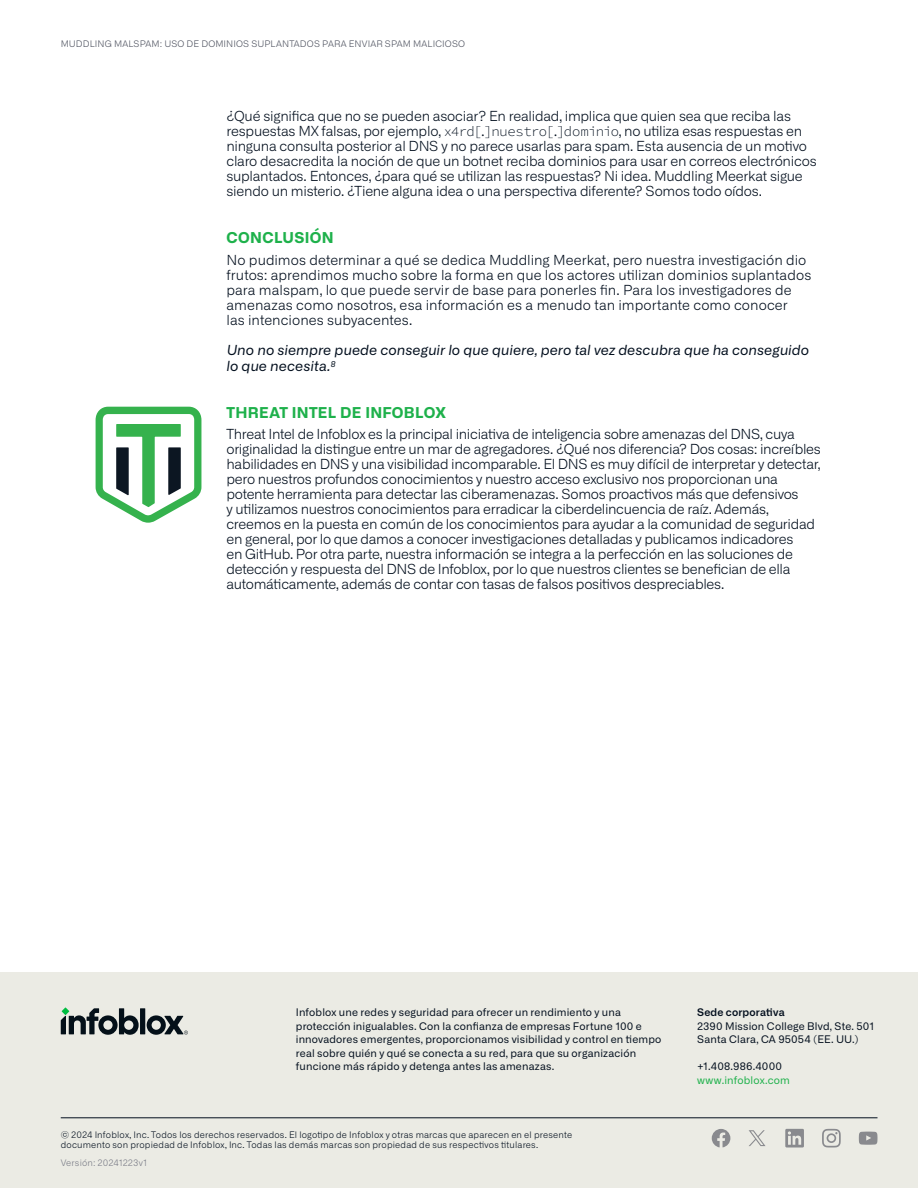
<style>
.page{position:relative;width:918px;height:1188px;background:#fff}
.page>*{position:absolute;margin:0;border:0;box-sizing:border-box;transform-origin:0 0}
.Heading_Level_1{font:700 15px "Alliance No.2";letter-spacing:.02em;color:#1eb14b}
.body_text{font:300 13.8px/15px "Alliance No.1";letter-spacing:-.02em;color:#030f1e}
.body_text-2{font:300 13.8px/15px "Alliance No.1";letter-spacing:.005em;color:#030f1e}
.body_text-3{font:italic 13.8px/16.5px "Alliance No.1";letter-spacing:.005em;color:#030f1e}
.t1{font:10.5px/13.5px "Alliance No.1";letter-spacing:.015em;color:#030f1e}
.t2{font:10.5px "Alliance No.1";letter-spacing:.015em;color:#1eb14b}
.t3{font:600 10.5px "Alliance No.1";letter-spacing:.015em;color:#030f1e}
.t4{font:300 9px/9.8px "Alliance No.1";letter-spacing:.02em;color:#030f1e}
.t5{font:300 9px "Alliance No.1";letter-spacing:.015em;color:#4d515e}
.t6{font:300 9px "Alliance No.1";letter-spacing:.015em;color:#797b86}
.s1{font-family:"Source Code Pro"}
</style>
<div class="page">
<div style="left:0;top:972px;width:918px;height:216px;background:#ebebe4"></div>
<div style="left:140px;top:1008px;width:5px;height:26px;background:#041019"></div>
<svg style="left:147px;top:1015px;width:41px;height:20px"></svg>
<svg style="left:61px;top:1008px;width:78px;height:27px"></svg>
<svg style="left:822px;top:1129px;width:19px;height:18px"></svg>
<svg style="left:859px;top:1132px;width:19px;height:13px"></svg>
<svg style="left:785px;top:1129px;width:19px;height:19px"></svg>
<svg style="left:712px;top:1129px;width:18px;height:18px"></svg>
<hr style="left:61px;top:1118px;width:817px;height:1px;background:#030f1e">
<svg style="left:749px;top:1130px;width:17px;height:16px"></svg>
<svg style="left:96px;top:407px;width:105px;height:116px"></svg>
<p class="t5" style="left:61px;top:39px;width:406px">MUDDLING MALSPAM: USO DE DOMINIOS SUPLANTADOS PARA ENVIAR SPAM MALICIOSO</p>
<p class="body_text" style="left:226px;top:109px;width:592px">¿Qué significa que no se pueden asociar? En realidad, implica que quien sea que reciba las respuestas MX falsas, por ejemplo, <span class="s1">x4rd[.]nuestro[.]dominio</span>, no utiliza esas respuestas en ninguna consulta posterior al DNS y no parece usarlas para spam. Esta ausencia de un motivo claro desacredita la noción de que un botnet reciba dominios para usar en correos electrónicos suplantados. Entonces, ¿para qué se utilizan las respuestas? Ni idea. Muddling Meerkat sigue siendo un misterio. ¿Tiene alguna idea o una perspectiva diferente? Somos todo oídos.</p>
<p class="Heading_Level_1" style="left:226px;top:227px;width:109px">CONCLUSIÓN</p>
<p class="body_text-2" style="left:226px;top:252px;width:586px">No pudimos determinar a qué se dedica Muddling Meerkat, pero nuestra investigación dio frutos: aprendimos mucho sobre la forma en que los actores utilizan dominios suplantados para malspam, lo que puede servir de base para ponerles fin. Para los investigadores de amenazas como nosotros, esa información es a menudo tan importante como conocer<br>las intenciones subyacentes.</p>
<p class="body_text-3" style="left:226px;top:341px;width:584px">Uno no siempre puede conseguir lo que quiere, pero tal vez descubra que ha conseguido lo que necesita.<sup>8</sup></p>
<p class="Heading_Level_1" style="left:226px;top:402px;width:221px">THREAT INTEL DE INFOBLOX</p>
<p class="body_text" style="left:226px;top:427px;width:596px">Threat Intel de Infoblox es la principal iniciativa de inteligencia sobre amenazas del DNS, cuya originalidad la distingue entre un mar de agregadores. ¿Qué nos diferencia? Dos cosas: increíbles habilidades en DNS y una visibilidad incomparable. El DNS es muy difícil de interpretar y detectar, pero nuestros profundos conocimientos y nuestro acceso exclusivo nos proporcionan una potente herramienta para detectar las ciberamenazas. Somos proactivos más que defensivos<br>y utilizamos nuestros conocimientos para erradicar la ciberdelincuencia de raíz. Además, creemos en la puesta en común de los conocimientos para ayudar a la comunidad de seguridad en general, por lo que damos a conocer investigaciones detalladas y publicamos indicadores<br>en GitHub. Por otra parte, nuestra información se integra a la perfección en las soluciones de detección y respuesta del DNS de Infoblox, por lo que nuestros clientes se benefician de ella automáticamente, además de contar con tasas de falsos positivos despreciables.</p>
<p class="t1" style="left:296px;top:1006px;width:367px">Infoblox une redes y seguridad para ofrecer un rendimiento y una protección inigualables. Con la confianza de empresas Fortune 100 e innovadores emergentes, proporcionamos visibilidad y control en tiempo real sobre quién y qué se conecta a su red, para que su organización funcione más rápido y detenga antes las amenazas.</p>
<p class="t3" style="left:697px;top:1006px;width:89px">Sede corporativa</p>
<p class="t1" style="left:697px;top:1019px;width:179px">2390 Mission College Blvd, Ste. 501<br>Santa Clara, CA 95054 (EE. UU.)</p>
<p class="t1" style="left:697px;top:1059px;width:86px">+1.408.986.4000</p>
<p class="t2" style="left:697px;top:1073px;width:94px">www.infoblox.com</p>
<p class="t4" style="left:61px;top:1130px;width:513px">© 2024 Infoblox, Inc. Todos los derechos reservados. El logotipo de Infoblox y otras marcas que aparecen en el presente documento son propiedad de Infoblox, Inc. Todas las demás marcas son propiedad de sus respectivos titulares.</p>
<p class="t6" style="left:61px;top:1158px;width:88px">Versión: 20241223v1</p>
</div>
